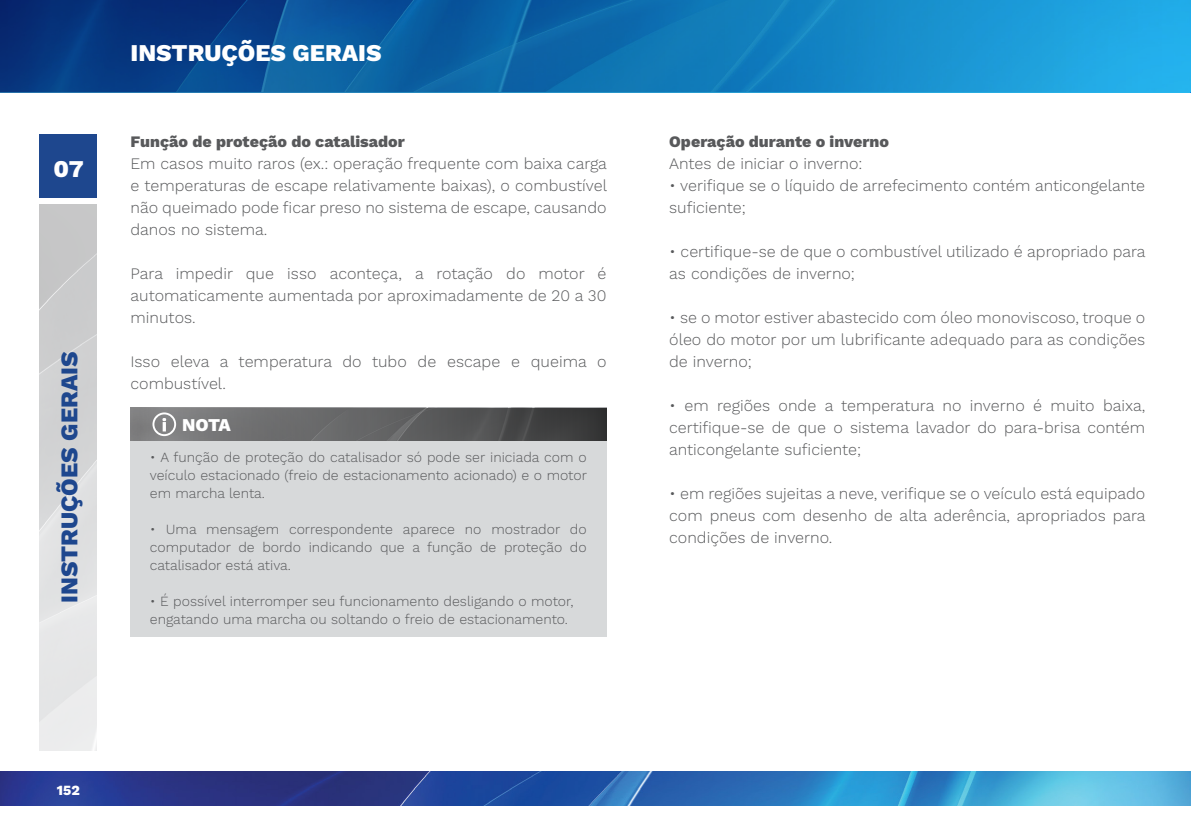
<style>
.page{position:relative;width:1191px;height:823px;background:#fff}
.page>*{position:absolute;margin:0;border:0;box-sizing:border-box;transform-origin:0 0}
.t1{font:800 24px "Work Sans";color:#fff}
.t2{font:800 24px "Work Sans";color:#1e478e}
.t3{font:800 18px "Work Sans";color:#fff}
.t4{font:300 16px/22px "Work Sans";color:#58595b;text-align:justify}
.t5{font:800 16px "Work Sans";color:#58595b}
.t6{font:300 14px/18px "Work Sans";color:#58595b;text-align:justify}
.t7{font:800 14px "Work Sans";color:#fff}
</style>
<div class="page">
<img style="left:0;top:771px;width:1191px;height:34px">
<div style="left:40px;top:134px;width:57px;height:64px;background:#1e478e"></div>
<img style="left:40px;top:204px;width:57px;height:545px">
<svg style="left:0;top:0;width:1191px;height:93px"></svg>
<div style="left:130px;top:407px;width:476px;height:34px;background:linear-gradient(to right,#88888a,#3a3a3b)"></div>
<div style="left:130px;top:441px;width:476px;height:196px;background:#d7d9da"></div>
<svg style="left:152px;top:412px;width:24px;height:24px"></svg>
<h1 class="t1" style="left:53px;top:155px;width:32px">07</h1>
<h1 class="t2" style="left:55px;top:602px;width:252px;rotate:-90deg">INSTRUÇÕES GERAIS</h1>
<h1 class="t1" style="left:130px;top:39px;width:252px">INSTRUÇÕES GERAIS</h1>
<p class="t5" style="left:130px;top:132px;width:276px">Função de proteção do catalisador</p>
<p class="t4" style="left:130px;top:153px;width:478px">Em casos muito raros (ex.: operação frequente com baixa carga e temperaturas de escape relativamente baixas), o combustível não queimado pode ficar preso no sistema de escape, causando danos no sistema.</p>
<p class="t4" style="left:130px;top:263px;width:477px">Para impedir que isso aconteça, a rotação do motor é automaticamente aumentada por aproximadamente de 20 a 30 minutos.</p>
<p class="t4" style="left:130px;top:351px;width:477px">Isso eleva a temperatura do tubo de escape e queima o combustível.</p>
<p class="t3" style="left:182px;top:414px;width:50px">NOTA</p>
<p class="t6" style="left:150px;top:448px;width:439px">• A função de proteção do catalisador só pode ser iniciada com o veículo estacionado (freio de estacionamento acionado) e o motor em marcha lenta.</p>
<p class="t6" style="left:150px;top:520px;width:438px">• Uma mensagem correspondente aparece no mostrador do computador de bordo indicando que a função de proteção do catalisador está ativa.</p>
<p class="t6" style="left:150px;top:592px;width:425px">• É possível interromper seu funcionamento desligando o motor, engatando uma marcha ou soltando o freio de estacionamento.</p>
<p class="t5" style="left:669px;top:132px;width:221px">Operação durante o inverno</p>
<p class="t4" style="left:669px;top:153px;width:195px">Antes de iniciar o inverno:</p>
<p class="t4" style="left:669px;top:175px;width:477px">• verifique se o líquido de arrefecimento contém anticongelante suficiente;</p>
<p class="t4" style="left:669px;top:241px;width:478px">• certifique-se de que o combustível utilizado é apropriado para as condições de inverno;</p>
<p class="t4" style="left:669px;top:307px;width:477px">• se o motor estiver abastecido com óleo monoviscoso, troque o óleo do motor por um lubrificante adequado para as condições de inverno;</p>
<p class="t4" style="left:669px;top:395px;width:477px">• em regiões onde a temperatura no inverno é muito baixa, certifique-se de que o sistema lavador do para-brisa contém anticongelante suficiente;</p>
<p class="t4" style="left:669px;top:483px;width:478px">• em regiões sujeitas a neve, verifique se o veículo está equipado com pneus com desenho de alta aderência, apropriados para condições de inverno.</p>
<p class="t7" style="left:57px;top:781px;width:24px">152</p>
</div>
